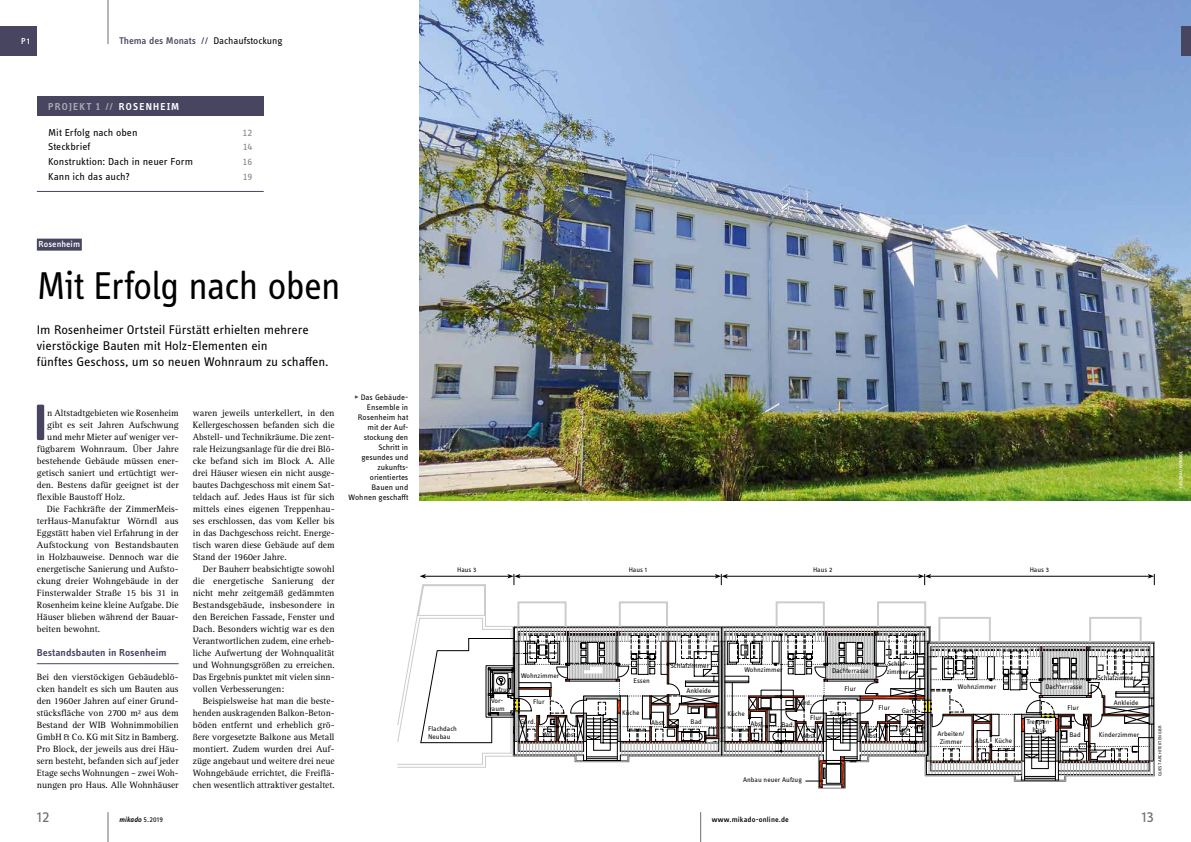
<style>
.page{position:relative;width:1191px;height:842px;background:#fff}
.page>*{position:absolute;margin:0;border:0;box-sizing:border-box;transform-origin:0 0}
.t1{font:700 52.9px "Info OT Text";color:#474560}
.t2{font:40px "Info OT Disp";letter-spacing:-.015em;color:#000}
.t3{font:16px "Info OT Text";color:#6e6e6d;scale:1.05 1}
.t4{font:13px/16px "Info OT Text";letter-spacing:-.01em;color:#000;scale:1.05 1}
.t5{font:10.4px "Info OT Text";color:#000;scale:1.05 1}
.t6{font:600 10.4px "Info OT Text";color:#474560;scale:1.05 1}
.t7{font:600 10.4px "Info OT Disp";letter-spacing:.11em;color:#aca8b6;scale:1.05 1}
.t8{font:10.4px "Info OT Text";letter-spacing:-.01em;color:#868686;scale:1.05 1}
.t9{font:500 10px "Info OT Text";color:#474560;scale:1.05 1}
.t10{font:9.4px/12px "Rotis Serif Pro";color:#000;text-align:justify}
.t11{font:500 9px "Info OT Text";letter-spacing:.005em;color:#fff;scale:1.05 1}
.t12{font:500 9px "Info OT Text";letter-spacing:.005em;color:#fff}
.t13{font:8.2px/10px "Info OT Text";color:#000;text-align:right;scale:1.05 1}
.t14{font:500 7.6px "Info OT Text";letter-spacing:.015em;color:#000;scale:1.05 1}
.t15{font:italic 500 7.6px "Info OT Text";letter-spacing:.01em;color:#000;scale:1.05 1}
.t16{font:7px/8px "Info OT Text";letter-spacing:-.005em;color:#000;text-align:center;scale:1.05 1}
.t17{font:7px/8px "Info OT Text";letter-spacing:-.005em;color:#000;text-align:center}
.t18{font:4.5px "Info OT Text";letter-spacing:.03em;color:#000;scale:1.05 1}
.t19{font:500 4.5px "Info OT Text";letter-spacing:.035em;color:#fff;scale:1.05 1}
.s1{font-weight:400;color:#000}
.s2{color:#fff}
.s3{color:#474560}
.s4{font-weight:400;font-style:normal}
</style>
<div class="page">
<div style="left:0;top:26px;width:37px;height:30px;background:#474560"></div>
<hr style="left:108px;top:812px;width:1px;height:30px;background:#6e6e6d">
<hr style="left:700px;top:812px;width:1px;height:30px;background:#6e6e6d">
<img style="left:420px;top:0;width:771px;height:500px">
<hr style="left:37px;top:663px;width:142px;height:1px;background:#474560">
<div style="left:37px;top:96px;width:227px;height:20px;background:#474560"></div>
<hr style="left:37px;top:191px;width:227px;height:1px;background:#474560">
<div style="left:37px;top:239px;width:45px;height:12px;background:#474560"></div>
<div style="left:1181px;top:26px;width:10px;height:30px;background:#474560"></div>
<hr style="left:108px;top:0;width:1px;height:44px;background:#6e6e6d">
<svg style="left:397px;top:574px;width:758px;height:213px"></svg>
<p class="t12" style="left:21px;top:35px;width:10px">P1</p>
<p class="t9" style="left:119px;top:35px;width:157px">Thema des Monats // <span class="s1">Dachaufstockung</span></p>
<p class="t7" style="left:48px;top:100px;width:126px">PROJEKT 1 // <span class="s2">ROSENHEIM</span></p>
<p class="t5" style="left:48px;top:126px;width:87px">Mit Erfolg nach oben</p>
<p class="t8" style="left:242px;top:126px;width:11px">12</p>
<p class="t5" style="left:48px;top:141px;width:42px">Steckbrief</p>
<p class="t8" style="left:243px;top:141px;width:11px">14</p>
<p class="t5" style="left:48px;top:155px;width:139px">Konstruktion: Dach in neuer Form</p>
<p class="t8" style="left:243px;top:155px;width:11px">16</p>
<p class="t5" style="left:48px;top:170px;width:79px">Kann ich das auch?</p>
<p class="t8" style="left:243px;top:170px;width:11px">19</p>
<p class="t11" style="left:39px;top:239px;width:41px">Rosenheim</p>
<h2 class="t2" style="left:37px;top:261px;width:305px">Mit Erfolg nach oben</h2>
<h3 class="t4" style="left:37px;top:322px;width:279px">Im Rosenheimer Ortsteil Fürstätt erhielten mehrere vierstöckige Bauten mit Holz-Elementen ein<br>fünftes Geschoss, um so neuen Wohnraum zu schaffen.</h3>
<h1 class="t1" style="left:34px;top:390px;width:15px">I</h1>
<p class="t10" style="left:47px;top:407px;width:133px">n Altstadtgebieten wie Rosenheim</p>
<p class="t10" style="left:47px;top:419px;width:133px">gibt es seit Jahren Aufschwung</p>
<p class="t10" style="left:47px;top:431px;width:133px">und mehr Mieter auf weniger ver-</p>
<p class="t10" style="left:37px;top:443px;width:143px">fügbarem Wohnraum. Über Jahre</p>
<p class="t10" style="left:37px;top:455px;width:143px">bestehende Gebäude müssen ener-</p>
<p class="t10" style="left:37px;top:467px;width:143px">getisch saniert und ertüchtigt wer-</p>
<p class="t10" style="left:37px;top:479px;width:143px">den. Bestens dafür geeignet ist der</p>
<p class="t10" style="left:37px;top:491px;width:90px">flexible Baustoff Holz.</p>
<p class="t10" style="left:47px;top:503px;width:133px">Die Fachkräfte der ZimmerMeis-</p>
<p class="t10" style="left:37px;top:515px;width:143px">terHaus-Manufaktur Wörndl aus</p>
<p class="t10" style="left:37px;top:527px;width:143px">Eggstätt haben viel Erfahrung in der</p>
<p class="t10" style="left:37px;top:539px;width:143px">Aufstockung von Bestandsbauten</p>
<p class="t10" style="left:37px;top:551px;width:143px">in Holzbauweise. Dennoch war die</p>
<p class="t10" style="left:37px;top:563px;width:143px">energetische Sanierung und Aufsto-</p>
<p class="t10" style="left:37px;top:575px;width:143px">ckung dreier Wohngebäude in der</p>
<p class="t10" style="left:37px;top:587px;width:143px">Finsterwalder Straße 15 bis 31 in</p>
<p class="t10" style="left:37px;top:599px;width:143px">Rosenheim keine kleine Aufgabe. Die</p>
<p class="t10" style="left:37px;top:611px;width:143px">Häuser blieben während der Bauar-</p>
<p class="t10" style="left:37px;top:623px;width:65px">beiten bewohnt.</p>
<p class="t6" style="left:37px;top:646px;width:125px">Bestandsbauten in Rosenheim</p>
<p class="t10" style="left:37px;top:671px;width:143px">Bei den vierstöckigen Gebäudeblö&shy;cken handelt es sich um Bauten aus den 1960er Jahren auf einer Grund&shy;stücksfläche von 2700 m² aus dem Bestand der WIB Wohnimmobilien GmbH &amp; Co. KG mit Sitz in Bamberg.<br>Pro Block, der jeweils aus drei Häu&shy;sern besteht, befanden sich auf jeder Etage sechs Wohnungen – zwei Woh&shy;nungen pro Haus. Alle Wohnhäuser</p>
<p class="t10" style="left:193px;top:407px;width:143px">waren jeweils unterkellert, in den Kellergeschossen befanden sich die Abstell- und Technikräume. Die zent&shy;rale Heizungsanlage für die drei Blö&shy;cke befand sich im Block A. Alle drei Häuser wiesen ein nicht ausge&shy;bautes Dachgeschoss mit einem Sat&shy;teldach auf. Jedes Haus ist für sich mittels eines eigenen Treppenhau&shy;ses erschlossen, das vom Keller bis in das Dachgeschoss reicht. Energe&shy;tisch waren diese Gebäude auf dem Stand der 1960er Jahre.</p>
<p class="t10" style="left:193px;top:563px;width:143px;text-indent:10px">Der Bauherr beabsichtigte sowohl die energetische Sanierung der nicht mehr zeitgemäß gedämmten Bestandsgebäude, insbesondere in den Bereichen Fassade, Fenster und Dach. Besonders wichtig war es den Verantwortlichen zudem, eine erheb&shy;liche Aufwertung der Wohnqualität und Wohnungsgrößen zu erreichen.<br>Das Ergebnis punktet mit vielen sinn&shy;vollen Verbesserungen:</p>
<p class="t10" style="left:193px;top:695px;width:143px;text-indent:10px">Beispielsweise hat man die beste&shy;henden auskragenden Balkon-Beton&shy;böden entfernt und erheblich grö&shy;ßere vorgesetzte Balkone aus Metall montiert. Zudem wurden drei Auf&shy;züge angebaut und weitere drei neue Wohngebäude errichtet, die Freiflä&shy;chen wesentlich attraktiver gestaltet.</p>
<p class="t13" style="left:348px;top:392px;width:58px"><span class="s3">▸</span> Das Gebäude-<br>Ensemble in<br>Rosenheim hat mit der Auf&shy;stockung den<br>Schritt in gesundes und zukunfts&shy;orientiertes<br>Bauen und<br>Wohnen geschafft</p>
<p class="t16" style="left:457px;top:565px;width:20px">Haus 3</p>
<p class="t16" style="left:629px;top:565px;width:19px">Haus 1</p>
<p class="t16" style="left:813px;top:565px;width:20px">Haus 2</p>
<p class="t16" style="left:1029px;top:565px;width:20px">Haus 3</p>
<p class="t16" style="left:490px;top:685px;width:20px">Aufzug</p>
<p class="t16" style="left:521px;top:672px;width:38px">Wohnzimmer</p>
<p class="t16" style="left:633px;top:676px;width:17px">Essen</p>
<p class="t16" style="left:670px;top:662px;width:39px">Schlafzimmer</p>
<p class="t16" style="left:686px;top:687px;width:25px">Ankleide</p>
<p class="t16" style="left:744px;top:666px;width:38px">Wohnzimmer</p>
<p class="t16" style="left:832px;top:666px;width:36px">Dachterrasse</p>
<p class="t16" style="left:844px;top:684px;width:12px">Flur</p>
<p class="t16" style="left:886px;top:659px;width:22px;text-align:left">Schlaf&shy;zimmer</p>
<p class="t16" style="left:958px;top:683px;width:38px">Wohnzimmer</p>
<p class="t16" style="left:1045px;top:683px;width:36px">Dachterrasse</p>
<p class="t16" style="left:1097px;top:673px;width:39px">Schlafzimmer</p>
<p class="t16" style="left:491px;top:697px;width:13px">Vor-</p>
<p class="t16" style="left:533px;top:698px;width:12px">Flur</p>
<p class="t16" style="left:489px;top:705px;width:16px">raum</p>
<p class="t16" style="left:520px;top:718px;width:16px">Gard.</p>
<p class="t16" style="left:428px;top:724px;width:29px;text-align:left">Flachdach<br>Neubau</p>
<p class="t16" style="left:542px;top:731px;width:10px">WC</p>
<p class="t16" style="left:563px;top:731px;width:15px">Abst.</p>
<p class="t16" style="left:622px;top:708px;width:18px">Küche</p>
<p class="t16" style="left:651px;top:719px;width:15px">Abst.</p>
<p class="t16" style="left:690px;top:718px;width:12px">Bad</p>
<p class="t16" style="left:727px;top:709px;width:18px">Küche</p>
<p class="t16" style="left:750px;top:719px;width:15px">Abst.</p>
<p class="t16" style="left:796px;top:699px;width:16px">Gard.</p>
<p class="t16" style="left:781px;top:721px;width:12px">Bad</p>
<p class="t17" style="left:829px;top:710px;width:27px">Treppen&shy;haus</p>
<p class="t16" style="left:810px;top:713px;width:12px">Flur</p>
<p class="t16" style="left:802px;top:732px;width:15px">Abst.</p>
<p class="t16" style="left:878px;top:703px;width:12px">Flur</p>
<p class="t16" style="left:865px;top:732px;width:15px">Abst.</p>
<p class="t16" style="left:901px;top:707px;width:16px">Gard.</p>
<p class="t16" style="left:899px;top:728px;width:10px">WC</p>
<p class="t16" style="left:743px;top:776px;width:58px">Anbau neuer Aufzug</p>
<p class="t16" style="left:937px;top:730px;width:27px">Arbeiten/<br>Zimmer</p>
<p class="t16" style="left:995px;top:736px;width:18px">Küche</p>
<p class="t16" style="left:975px;top:736px;width:15px">Abst.</p>
<p class="t16" style="left:1026px;top:718px;width:26px">Treppen&shy;haus</p>
<p class="t16" style="left:1067px;top:703px;width:12px">Flur</p>
<p class="t16" style="left:1069px;top:731px;width:12px">Bad</p>
<p class="t16" style="left:1113px;top:698px;width:25px">Ankleide</p>
<p class="t16" style="left:1099px;top:731px;width:40px">Kinderzimmer</p>
<p class="t18" style="left:1157px;top:776px;width:50px;rotate:-90deg">QUEST ARCHITEKTEN GBR</p>
<h3 class="t3" style="left:37px;top:807px;width:14px">12</h3>
<p class="t15" style="left:119px;top:815px;width:43px">mikado <span class="s4">5.2019</span></p>
<p class="t14" style="left:711px;top:815px;width:75px">www.mikado-online.de</p>
<h3 class="t3" style="left:1141px;top:807px;width:14px">13</h3>
<p class="t19" style="left:1178px;top:488px;width:37px;rotate:-90deg">HOLZBAU WÖRNDL</p>
</div>
